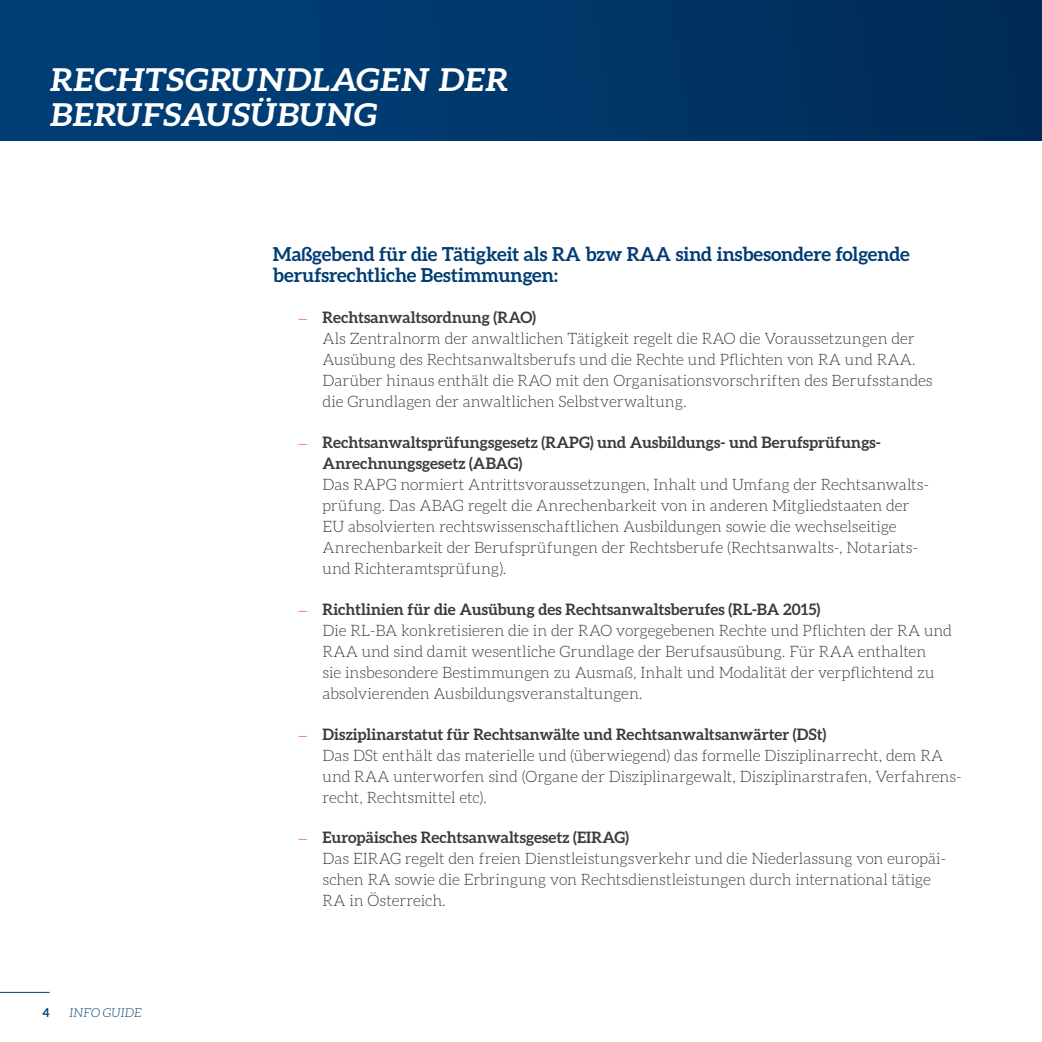
<style>
.page{position:relative;width:1042px;height:1042px;background:#fff}
.page>*{position:absolute;margin:0;border:0;box-sizing:border-box;transform-origin:0 0}
.t1{font:italic 700 31.5px/35px "Aleo";letter-spacing:-.035em;color:#fff;scale:1.07 1}
.t2{font:700 19.25px/21px "Aleo";color:#003d74}
.t3{font:300 15.75px/21px "Aleo";color:#3b3b3a}
.t4{font:700 15.75px/21px "Aleo";letter-spacing:.005em;color:#3b3b3a}
.t5{font:italic 300 12.25px "Aleo";letter-spacing:-.005em;color:#003d74}
.t6{font:700 12.25px "Aleo";color:#003d74}
.s1{font-size:13.12px;color:#e3000f}
.s2{font-weight:700}
.s3{font-weight:300;font-size:13.12px;color:#e3000f}
</style>
<div class="page">
<div style="left:0;top:0;width:1042px;height:141px;background:linear-gradient(to right,#00417b,#002c57)"></div>
<hr style="left:0;top:992px;width:50px;height:1px;background:#003d74">
<h1 class="t1" style="left:50px;top:61px;width:430px">RECHTSGRUNDLAGEN DER<br>BERUFSAUSÜBUNG</h1>
<p class="t6" style="left:42px;top:1005px;width:9px">4</p>
<p class="t5" style="left:69px;top:1006px;width:74px">INFO GUIDE</p>
<p class="t2" style="left:273px;top:243px;width:638px">Maßgebend für die Tätigkeit als RA bzw RAA sind insbesondere folgende berufsrechtliche Bestimmungen:</p>
<p class="t3" style="left:322px;top:307px;width:611px;text-indent:-25px"><span class="s1">—</span> <span class="s2">Rechtsanwaltsordnung (RAO)<br></span>Als Zentralnorm der anwaltlichen Tätigkeit regelt die RAO die Voraussetzungen der Ausübung des Rechtsanwaltsberufs und die Rechte und Pflichten von RA und RAA.<br>Darüber hinaus enthält die RAO mit den Organisationsvorschriften des Berufsstandes die Grundlagen der anwaltlichen Selbstverwaltung.</p>
<p class="t4" style="left:322px;top:431px;width:560px;text-indent:-25px"><span class="s3">—</span> Rechtsanwaltsprüfungsgesetz (RAPG) und Ausbildungs- und Berufsprüfungs-<br>Anrechnungsgesetz (ABAG)</p>
<p class="t3" style="left:322px;top:474px;width:608px">Das RAPG normiert Antrittsvoraussetzungen, Inhalt und Umfang der Rechtsanwalts&shy;prüfung. Das ABAG regelt die Anrechenbarkeit von in anderen Mitgliedstaaten der EU absolvierten rechtswissenschaftlichen Ausbildungen sowie die wechselseitige Anrechenbarkeit der Berufsprüfungen der Rechtsberufe (Rechtsanwalts-, Notariats&shy;und Richteramtsprüfung).</p>
<p class="t3" style="left:322px;top:598px;width:631px;text-indent:-25px"><span class="s1">—</span> <span class="s2">Richtlinien für die Ausübung des Rechtsanwaltsberufes (RL-BA 2015)<br></span>Die RL-BA konkretisieren die in der RAO vorgegebenen Rechte und Pflichten der RA und RAA und sind damit wesentliche Grundlage der Berufsausübung. Für RAA enthalten<br>sie insbesondere Bestimmungen zu Ausmaß, Inhalt und Modalität der verpflichtend zu absolvierenden Ausbildungsveranstaltungen.</p>
<p class="t3" style="left:322px;top:723px;width:641px;text-indent:-25px"><span class="s1">—</span> <span class="s2">Disziplinarstatut für Rechtsanwälte und Rechtsanwaltsanwärter (DSt)<br></span>Das DSt enthält das materielle und (überwiegend) das formelle Disziplinarrecht, dem RA und RAA unterworfen sind (Organe der Disziplinargewalt, Disziplinarstrafen, Verfahrens&shy;recht, Rechtsmittel etc).</p>
<p class="t3" style="left:322px;top:827px;width:625px;text-indent:-25px"><span class="s1">—</span> <span class="s2">Europäisches Rechtsanwaltsgesetz (EIRAG)<br></span>Das EIRAG regelt den freien Dienstleistungsverkehr und die Niederlassung von europäi&shy;schen RA sowie die Erbringung von Rechtsdienstleistungen durch international tätige RA in Österreich.</p>
</div>
